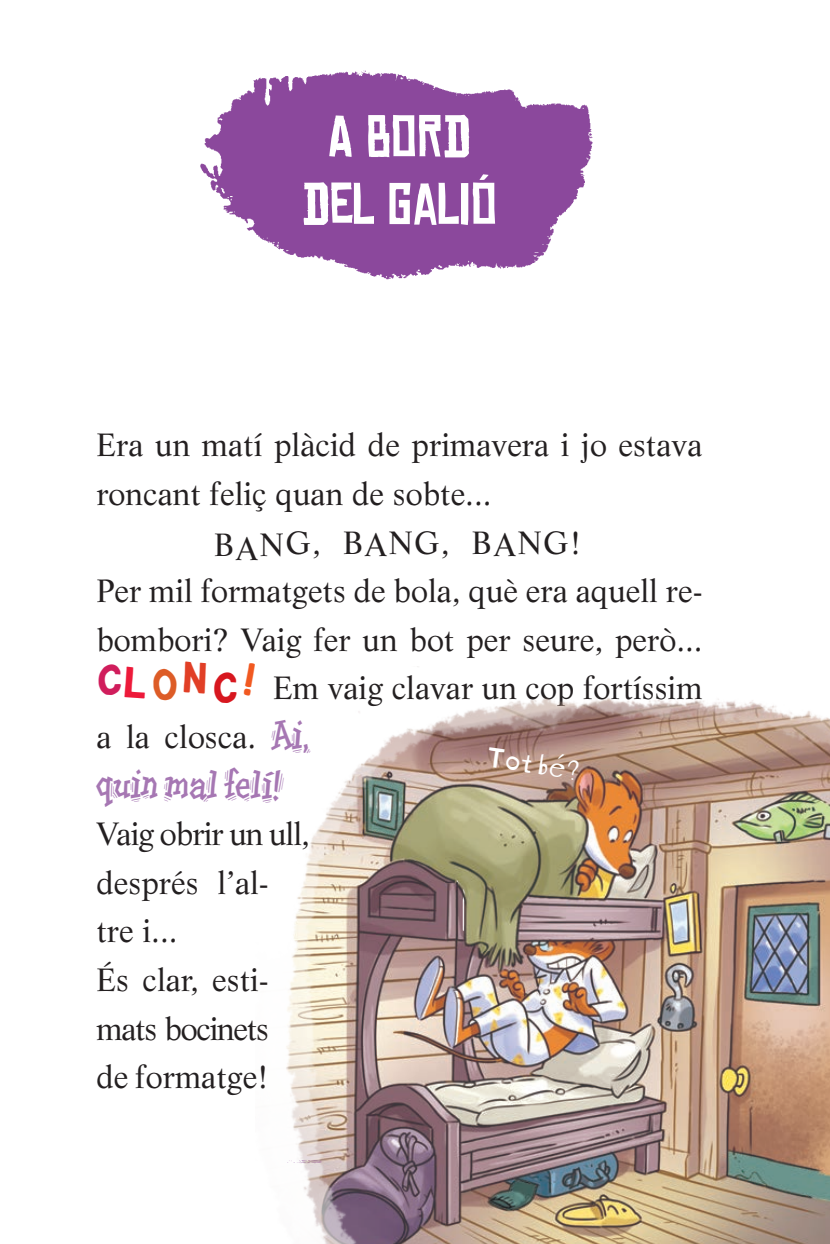
<style>
.page{position:relative;width:830px;height:1244px;background:#fff}
.page>*{position:absolute;margin:0;border:0;box-sizing:border-box;transform-origin:0 0}
.t1{font:56.25px/67.5px "Chinese Rocks Rg";color:#fff;text-align:center}
.t2{font:45px "Tremor ITC";letter-spacing:-.025em;color:#a677b3}
.t3{font:31.5px/48.6px "Life";color:#231f20}
.t4{font:31.5px "Life LT Std";letter-spacing:.05em;color:#231f20}
.s1{font-family:"Tremor ITC";font-size:45px;color:#a677b3}
</style>
<div class="page">
<img style="left:200px;top:70px;width:393px;height:210px">
<img style="left:286px;top:697px;width:544px;height:547px">
<svg style="left:486px;top:747px;width:46px;height:26px"></svg>
<svg style="left:538px;top:752px;width:41px;height:28px"></svg>
<h1 class="t1" style="left:302px;top:104px;width:196px">A BORD<br>DEL GALIÓ</h1>
<p class="t3" style="left:96px;top:420px;width:607px">Era un matí plàcid de primavera i jo estava roncant feliç quan de sobte...</p>
<p class="t4" style="left:214px;top:523px;width:369px">BANG, BANG, BANG!</p>
<p class="t3" style="left:96px;top:566px;width:607px">Per mil formatgets de bola, què era aquell re&shy;bombori? Vaig fer un bot per seure, però...</p>
<p class="t3" style="left:96px;top:663px;width:607px;text-indent:177px">Em vaig clavar un cop fortíssim a la closca. <span class="s1">Ai,</span></p>
<h2 class="t2" style="left:96px;top:758px;width:189px">quin mal felí!</h2>
<p class="t3" style="left:96px;top:809px;width:215px">Vaig obrir un ull, després l’al&shy;tre i...<br>És clar, esti&shy;mats bocinets<br>de formatge!</p>
</div>
